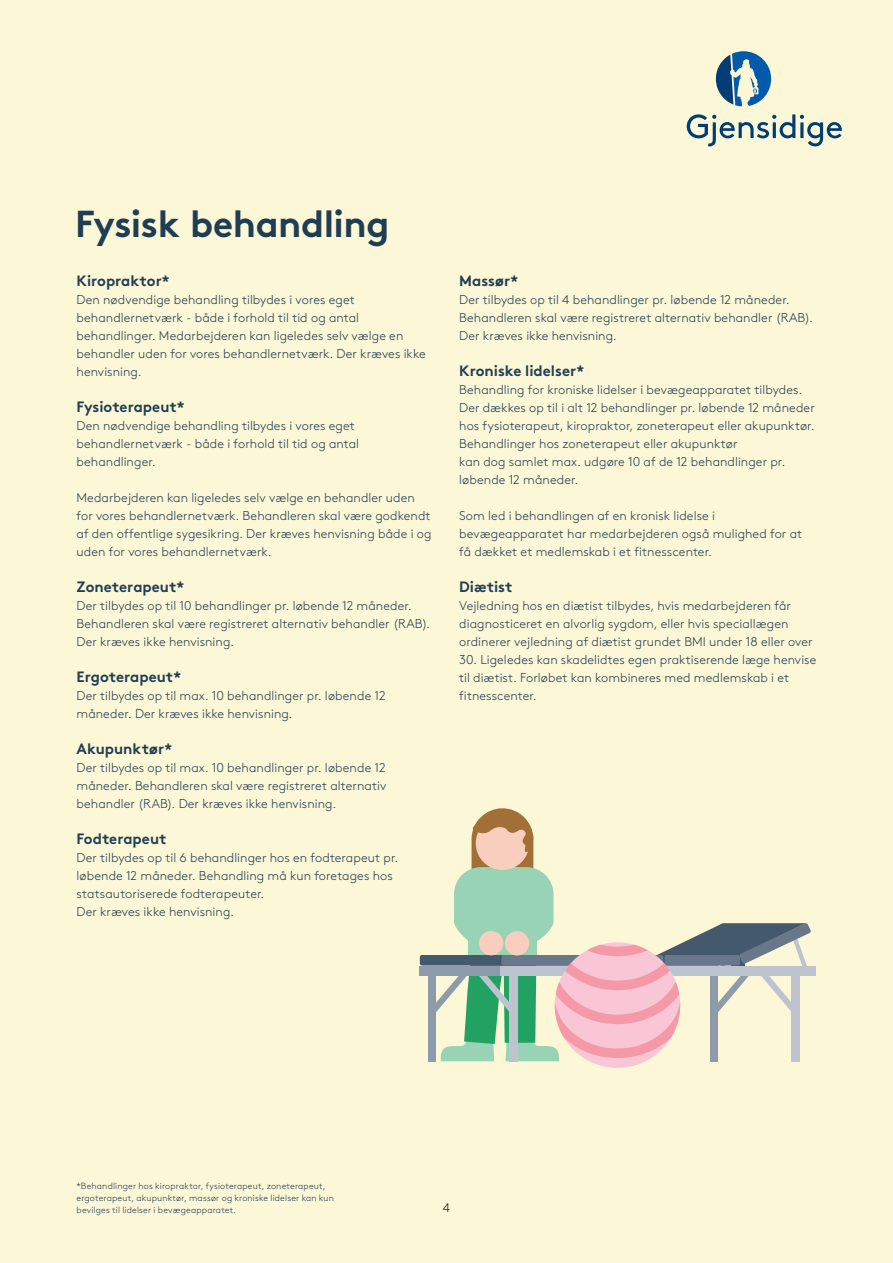
<style>
.page{position:relative;width:893px;height:1263px;background:#fcf7d7}
.page>*{position:absolute;margin:0;border:0;box-sizing:border-box;transform-origin:0 0}
.t1{font:700 37.5px "Gjen Brown OT";letter-spacing:-.015em;color:#203e53}
.t2{font:15px "Gjen Brown OT Bold Alt";color:#203e53}
.t3{font:300 12.75px/18px "Gjen Brown OT";letter-spacing:.01em;color:#203e53}
.t4{font:300 12.75px "Gjen Brown OT";color:#231f20}
.t5{font:300 9px/12px "Gjen Brown OT";letter-spacing:.02em;color:#203e53}
</style>
<div class="page">
<svg style="left:687px;top:114px;width:155px;height:32px"></svg>
<svg style="left:716px;top:51px;width:55px;height:55px"></svg>
<svg style="left:420px;top:808px;width:391px;height:260px"></svg>
<div style="left:479px;top:931px;width:24px;height:24px;background:#f9cebf;border-radius:50%"></div>
<div style="left:505px;top:931px;width:24px;height:24px;background:#f9cebf;border-radius:50%"></div>
<h1 class="t1" style="left:75px;top:193px;width:316px">Fysisk behandling</h1>
<p class="t2" style="left:77px;top:268px;width:95px">Kiropraktor*</p>
<p class="t3" style="left:77px;top:289px;width:351px">Den nødvendige behandling tilbydes i vores eget behandlernetværk - både i forhold til tid og antal behandlinger. Medarbejderen kan ligeledes selv vælge en behandler uden for vores behandlernetværk. Der kræves ikke henvisning.</p>
<p class="t2" style="left:77px;top:394px;width:110px">Fysioterapeut*</p>
<p class="t3" style="left:77px;top:415px;width:284px">Den nødvendige behandling tilbydes i vores eget behandlernetværk - både i forhold til tid og antal behandlinger.</p>
<p class="t3" style="left:77px;top:488px;width:357px">Medarbejderen kan ligeledes selv vælge en behandler uden for vores behandlernetværk. Behandleren skal være godkendt af den offentlige sygesikring. Der kræves henvisning både i og uden for vores behandlernetværk.</p>
<p class="t2" style="left:77px;top:574px;width:109px">Zoneterapeut*</p>
<p class="t3" style="left:77px;top:595px;width:355px">Der tilbydes op til 10 behandlinger pr. løbende 12 måneder.<br>Behandleren skal være registreret alternativ behandler (RAB).<br>Der kræves ikke henvisning.</p>
<p class="t2" style="left:77px;top:664px;width:106px">Ergoterapeut*</p>
<p class="t3" style="left:77px;top:685px;width:311px">Der tilbydes op til max. 10 behandlinger pr. løbende 12 måneder. Der kræves ikke henvisning.</p>
<p class="t2" style="left:77px;top:736px;width:97px">Akupunktør*</p>
<p class="t3" style="left:77px;top:757px;width:311px;text-align:justify">Der tilbydes op til max. 10 behandlinger pr. løbende 12 måneder. Behandleren skal være registreret alternativ behandler (RAB). Der kræves ikke henvisning.</p>
<p class="t2" style="left:77px;top:826px;width:92px">Fodterapeut</p>
<p class="t3" style="left:77px;top:847px;width:323px">Der tilbydes op til 6 behandlinger hos en fodterapeut pr. løbende 12 måneder. Behandling må kun foretages hos statsautoriserede fodterapeuter.<br>Der kræves ikke henvisning.</p>
<p class="t2" style="left:459px;top:268px;width:60px">Massør*</p>
<p class="t3" style="left:459px;top:289px;width:355px">Der tilbydes op til 4 behandlinger pr. løbende 12 måneder.<br>Behandleren skal være registreret alternativ behandler (RAB).<br>Der kræves ikke henvisning.</p>
<p class="t2" style="left:459px;top:358px;width:126px">Kroniske lidelser*</p>
<p class="t3" style="left:459px;top:379px;width:357px">Behandling for kroniske lidelser i bevægeapparatet tilbydes.<br>Der dækkes op til i alt 12 behandlinger pr. løbende 12 måneder hos fysioterapeut, kiropraktor, zoneterapeut eller akupunktør.<br>Behandlinger hos zoneterapeut eller akupunktør<br>kan dog samlet max. udgøre 10 af de 12 behandlinger pr. løbende 12 måneder.</p>
<p class="t3" style="left:459px;top:506px;width:345px">Som led i behandlingen af en kronisk lidelse i bevægeapparatet har medarbejderen også mulighed for at få dækket et medlemskab i et fitnesscenter.</p>
<p class="t2" style="left:459px;top:574px;width:55px">Diætist</p>
<p class="t3" style="left:459px;top:595px;width:355px">Vejledning hos en diætist tilbydes, hvis medarbejderen får diagnosticeret en alvorlig sygdom, eller hvis speciallægen ordinerer vejledning af diætist grundet BMI under 18 eller over</p>
<p class="t3" style="left:459px;top:650px;width:359px">30. Ligeledes kan skadelidtes egen praktiserende læge henvise til diætist. Forløbet kan kombineres med medlemskab i et fitnesscenter.</p>
<p class="t5" style="left:77px;top:1179px;width:259px">*Behandlinger hos kiropraktor, fysioterapeut, zoneterapeut, ergoterapeut, akupunktør, massør og kroniske lidelser kan kun bevilges til lidelser i bevægeapparatet.</p>
<p class="t4" style="left:443px;top:1198px;width:9px">4</p>
</div>
